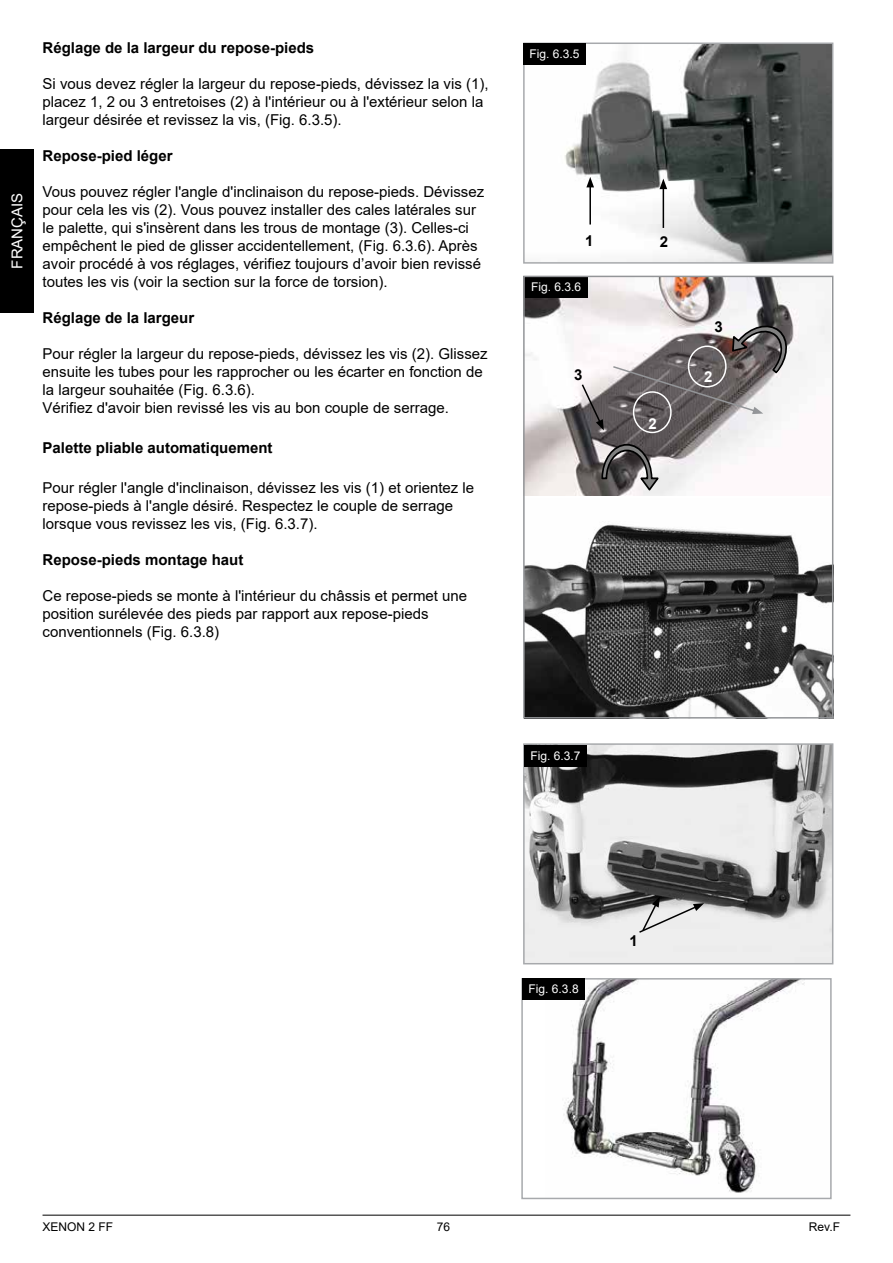
<style>
.page{position:relative;width:893px;height:1263px;background:#fff}
.page>*{position:absolute;margin:0;border:0;box-sizing:border-box;transform-origin:0 0}
.t1{font:15px/18px "Arial";color:#000}
.t2{font:700 15px "Arial";color:#000}
.t3{font:15px "Arial";color:#fff}
.t4{font:700 15px "Arial";color:#fff}
.t5{font:12px "Arial";color:#fff}
.t6{font:12px "Arial";color:#000}
</style>
<div class="page">
<div style="left:0;top:149px;width:34px;height:164px;background:#000"></div>
<hr style="left:43px;top:1215px;width:807px;height:1px;background:#000">
<img style="left:526px;top:279px;width:304px;height:217px">
<div style="left:633px;top:391px;width:39px;height:42px;border:2px solid #fff;border-radius:50%"></div>
<svg style="left:601px;top:443px;width:60px;height:49px;background:#726f70"></svg>
<svg style="left:611px;top:307px;width:189px;height:107px"></svg>
<div style="left:525px;top:276px;width:63px;height:21px;background:#000"></div>
<svg style="left:580px;top:383px;width:24px;height:47px"></svg>
<img style="left:546px;top:981px;width:259px;height:212px">
<div style="left:521px;top:978px;width:311px;height:221px;border:2px solid #a7a9ac"></div>
<div style="left:522px;top:978px;width:63px;height:21px;background:#000"></div>
<img style="left:526px;top:746px;width:304px;height:215px">
<div style="left:523px;top:743px;width:310px;height:221px;border:2px solid #a7a9ac"></div>
<div style="left:524px;top:745px;width:63px;height:21px;background:#000"></div>
<svg style="left:638px;top:896px;width:66px;height:38px;background:#bababa"></svg>
<img style="left:526px;top:46px;width:304px;height:215px">
<div style="left:523px;top:43px;width:310px;height:221px;border:2px solid #a7a9ac"></div>
<div style="left:523px;top:43px;width:63px;height:21px;background:#000"></div>
<hr style="left:589px;top:185px;width:2px;height:40px;background:#000">
<svg style="left:586px;top:177px;width:8px;height:10px"></svg>
<hr style="left:663px;top:187px;width:1px;height:41px;background:#000">
<svg style="left:659px;top:179px;width:8px;height:10px"></svg>
<img style="left:526px;top:524px;width:304px;height:191px">
<div style="left:523px;top:276px;width:310px;height:442px;border:2px solid #939598"></div>
<p class="t3" style="left:7px;top:269px;width:77px;rotate:-90deg">FRANÇAIS</p>
<p class="t2" style="left:43px;top:38px;width:273px">Réglage de la largeur du repose-pieds</p>
<p class="t1" style="left:43px;top:75px;width:447px">Si vous devez régler la largeur du repose-pieds, dévissez la vis (1), placez 1, 2 ou 3 entretoises (2) à l'intérieur ou à l'extérieur selon la largeur désirée et revissez la vis, (Fig. 6.3.5).</p>
<p class="t2" style="left:43px;top:146px;width:132px">Repose-pied léger</p>
<p class="t1" style="left:43px;top:183px;width:443px">Vous pouvez régler l'angle d'inclinaison du repose-pieds. Dévissez pour cela les vis (2). Vous pouvez installer des cales latérales sur le palette, qui s'insèrent dans les trous de montage (3). Celles-ci empêchent le pied de glisser accidentellement, (Fig. 6.3.6). Après avoir procédé à vos réglages, vérifiez toujours d’avoir bien revissé toutes les vis (voir la section sur la force de torsion).</p>
<p class="t2" style="left:43px;top:308px;width:153px">Réglage de la largeur</p>
<p class="t1" style="left:43px;top:345px;width:447px">Pour régler la largeur du repose-pieds, dévissez les vis (2). Glissez ensuite les tubes pour les rapprocher ou les écarter en fonction de la largeur souhaitée (Fig. 6.3.6).<br>Vérifiez d'avoir bien revissé les vis au bon couple de serrage.</p>
<p class="t2" style="left:43px;top:437px;width:232px">Palette pliable automatiquement</p>
<p class="t1" style="left:43px;top:478px;width:433px">Pour régler l'angle d'inclinaison, dévissez les vis (1) et orientez le repose-pieds à l'angle désiré. Respectez le couple de serrage lorsque vous revissez les vis, (Fig. 6.3.7).</p>
<p class="t2" style="left:43px;top:549px;width:202px">Repose-pieds montage haut</p>
<p class="t1" style="left:43px;top:586px;width:426px">Ce repose-pieds se monte à l'intérieur du châssis et permet une position surélevée des pieds par rapport aux repose-pieds conventionnels (Fig. 6.3.8)</p>
<p class="t5" style="left:530px;top:46px;width:52px">Fig. 6.3.5</p>
<p class="t2" style="left:585px;top:230px;width:10px">1</p>
<p class="t2" style="left:660px;top:231px;width:10px">2</p>
<p class="t5" style="left:531px;top:279px;width:52px">Fig. 6.3.6</p>
<p class="t2" style="left:574px;top:364px;width:10px">3</p>
<p class="t4" style="left:649px;top:413px;width:10px">2</p>
<p class="t2" style="left:714px;top:317px;width:10px">3</p>
<p class="t4" style="left:704px;top:366px;width:10px">2</p>
<p class="t5" style="left:530px;top:747px;width:52px">Fig. 6.3.7</p>
<p class="t5" style="left:529px;top:980px;width:52px">Fig. 6.3.8</p>
<p class="t2" style="left:629px;top:931px;width:10px">1</p>
<p class="t6" style="left:43px;top:1219px;width:72px">XENON 2 FF</p>
<p class="t6" style="left:437px;top:1219px;width:15px">76</p>
<p class="t6" style="left:809px;top:1219px;width:33px">Rev.F</p>
</div>
